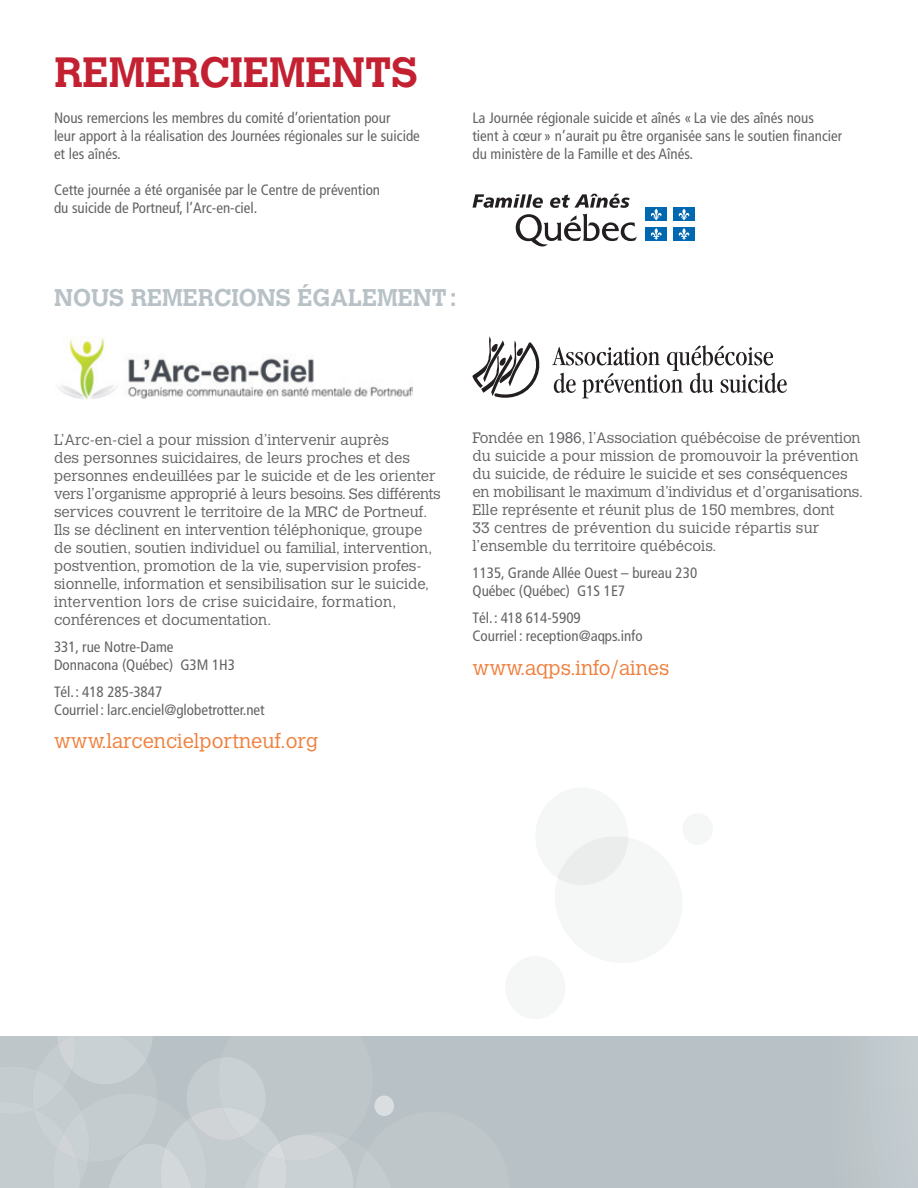
<style>
.page{position:relative;width:918px;height:1188px;background:#fff}
.page>*{position:absolute;margin:0;border:0;box-sizing:border-box;transform-origin:0 0}
.t1{font:700 42px "Calvert";color:#c32131}
.t2{font:700 24px "Calvert";color:#b8c2c6}
.t3{font:300 20.25px "Calvert";color:#ef7f3b}
.t4{font:300 15px/18px "Calvert";color:#636466}
.t5{font:condensed 15px/18px "Frutiger";color:#636466}
</style>
<div class="page">
<div style="left:0;top:1037px;width:918px;height:151px;background:#b8c1c5"></div>
<div style="left:890px;top:1037px;width:28px;height:151px;background:#c3cbd0"></div>
<svg style="left:0;top:1037px;width:394px;height:151px"></svg>
<svg style="left:516px;top:214px;width:121px;height:32px"></svg>
<svg style="left:473px;top:194px;width:70px;height:14px"></svg>
<svg style="left:550px;top:194px;width:80px;height:14px"></svg>
<div style="left:645px;top:208px;width:22px;height:13px;background:#0067b1"></div>
<svg style="left:650px;top:209px;width:12px;height:11px"></svg>
<div style="left:673px;top:208px;width:22px;height:13px;background:#0067b1"></div>
<svg style="left:678px;top:209px;width:12px;height:11px"></svg>
<div style="left:645px;top:227px;width:22px;height:14px;background:#0067b1"></div>
<svg style="left:650px;top:228px;width:12px;height:12px"></svg>
<div style="left:673px;top:227px;width:22px;height:14px;background:#0067b1"></div>
<svg style="left:678px;top:228px;width:12px;height:12px"></svg>
<img style="left:58px;top:337px;width:354px;height:63px">
<svg style="left:552px;top:345px;width:235px;height:53px"></svg>
<svg style="left:473px;top:336px;width:67px;height:62px"></svg>
<svg style="left:557px;top:836px;width:72px;height:50px"></svg>
<div style="left:682px;top:813px;width:31px;height:32px;background:#f5f6f6;border-radius:50%"></div>
<h1 class="t1" style="left:54px;top:46px;width:365px">REMERCIEMENTS</h1>
<p class="t5" style="left:54px;top:109px;width:367px">Nous remercions les membres du comité d’orientation pour<br>leur apport à la réalisation des Journées régionales sur le suicide et les aînés.</p>
<p class="t5" style="left:54px;top:181px;width:328px">Cette journée a été organisée par le Centre de prévention du suicide de Portneuf, l’Arc-en-ciel.</p>
<p class="t5" style="left:472px;top:109px;width:371px">La Journée régionale suicide et aînés « La vie des aînés nous tient à cœur » n’aurait pu être organisée sans le soutien financier du ministère de la Famille et des Aînés.</p>
<h2 class="t2" style="left:54px;top:283px;width:404px">NOUS REMERCIONS ÉGALEMENT:</h2>
<p class="t4" style="left:54px;top:431px;width:388px">L’Arc-en-ciel a pour mission d’intervenir auprès<br>des personnes suicidaires, de leurs proches et des personnes endeuillées par le suicide et de les orienter vers l’organisme approprié à leurs besoins. Ses différents services couvrent le territoire de la MRC de Portneuf.<br>Ils se déclinent en intervention téléphonique, groupe de soutien, soutien individuel ou familial, intervention, postvention, promotion de la vie, supervision profes&shy;sionnelle, information et sensibilisation sur le suicide, intervention lors de crise suicidaire, formation, conférences et documentation.</p>
<p class="t5" style="left:54px;top:638px;width:183px">331, rue Notre-Dame<br>Donnacona (Québec) G3M 1H3</p>
<p class="t5" style="left:54px;top:683px;width:212px">Tél.: 418 285-3847<br>Courriel : larc.enciel@globetrotter.net</p>
<h3 class="t3" style="left:54px;top:729px;width:266px">www.larcencielportneuf.org</h3>
<p class="t4" style="left:472px;top:429px;width:392px">Fondée en 1986, l’Association québécoise de prévention du suicide a pour mission de promouvoir la prévention du suicide, de réduire le suicide et ses conséquences en mobilisant le maximum d’individus et d’organisations.<br>Elle représente et réunit plus de 150 membres, dont<br>33 centres de prévention du suicide répartis sur l’ensemble du territoire québécois.</p>
<p class="t5" style="left:472px;top:564px;width:226px">1135, Grande Allée Ouest – bureau 230<br>Québec (Québec) G1S 1E7</p>
<p class="t5" style="left:472px;top:609px;width:172px">Tél.: 418 614-5909<br>Courriel : reception@aqps.info</p>
<h3 class="t3" style="left:472px;top:656px;width:198px">www.aqps.info/aines</h3>
</div>
